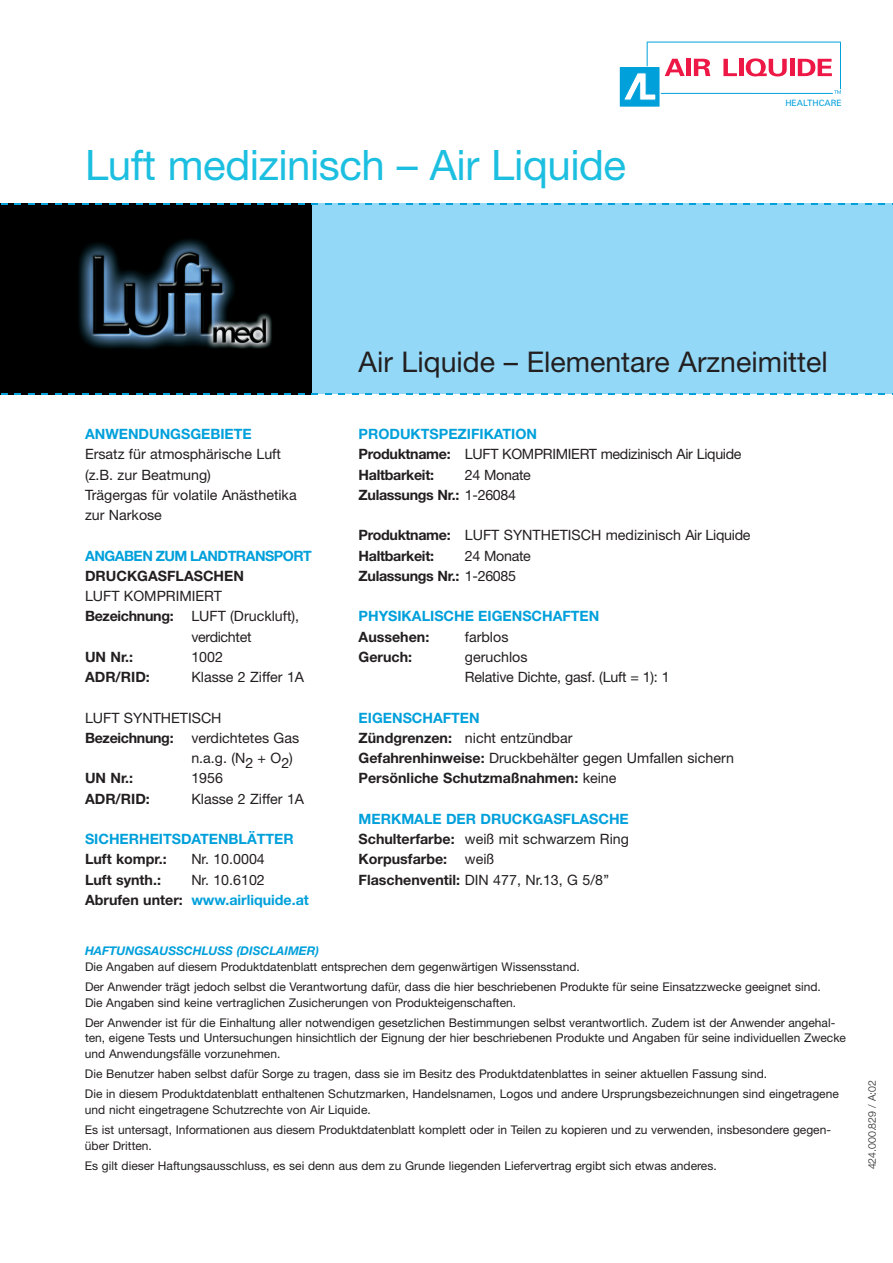
<style>
.page{position:relative;width:893px;height:1263px;background:#fff}
.page>*{position:absolute;margin:0;border:0;box-sizing:border-box;transform-origin:0 0}
.t1{font:42px "Helvetica Neue";letter-spacing:-.01em;color:#1cbfe0}
.t2{font:28.5px "Helvetica Neue";color:#231f20}
.t3{font:14.25px/20.2px "Helvetica Neue";color:#231f20}
.t4{font:700 14.25px/20.2px "Helvetica Neue";color:#231f20}
.t5{font:14.25px/20.2px "Helvetica Neue";letter-spacing:-.02em;color:#231f20}
.t6{font:700 14.25px/20.2px "Helvetica Neue";color:#00a0db}
.t7{font:700 14.25px "Helvetica Neue";letter-spacing:-.035em;color:#00a0db}
.t8{font:12px/20px "Helvetica Neue";color:#231f20}
.t9{font:italic 700 12px "Helvetica Neue";color:#00a0db}
.t10{font:300 10.5px "Helvetica Neue";color:#231f20}
.t11{font:8.7px "Univers LT Std";color:#00a0db}
.s1{font-weight:700}
.s2{font-weight:400;color:#231f20}
.s3{color:#231f20}
.s4{font-weight:700;color:#00a0db}
.s5{color:#00a0db}
.s6{font-weight:400}
</style>
<div class="page">
<div style="left:0;top:203px;width:893px;height:191px;background:#93d9f7"></div>
<img style="left:0;top:204px;width:312px;height:190px">
<svg style="left:723px;top:59px;width:14px;height:17px"></svg>
<hr style="left:739px;top:59px;width:4px;height:17px;background:#ed1845">
<svg style="left:746px;top:58px;width:41px;height:18px"></svg>
<div style="left:790px;top:59px;width:5px;height:17px;background:#ed1845"></div>
<svg style="left:798px;top:59px;width:34px;height:17px"></svg>
<svg style="left:665px;top:59px;width:20px;height:17px"></svg>
<div style="left:686px;top:59px;width:5px;height:17px;background:#ed1845"></div>
<svg style="left:694px;top:59px;width:17px;height:17px"></svg>
<hr style="left:647px;top:42px;width:194px;height:1px;background:#00a0db">
<hr style="left:840px;top:42px;width:1px;height:47px;background:#00a0db">
<svg style="left:647px;top:42px;width:1px;height:24px"></svg>
<hr style="left:661px;top:93px;width:172px;height:1px;background:#00a0db">
<svg style="left:834px;top:90px;width:7px;height:4px"></svg>
<div style="left:620px;top:68px;width:39px;height:38px;background:#00a0db"></div>
<svg style="left:624px;top:73px;width:32px;height:27px"></svg>
<svg style="left:1px;top:393px;width:6px;height:2px"></svg>
<svg style="left:14px;top:393px;width:7px;height:2px"></svg>
<svg style="left:28px;top:393px;width:6px;height:2px"></svg>
<svg style="left:41px;top:393px;width:7px;height:2px"></svg>
<svg style="left:55px;top:393px;width:6px;height:2px"></svg>
<svg style="left:68px;top:393px;width:7px;height:2px"></svg>
<svg style="left:82px;top:393px;width:6px;height:2px"></svg>
<svg style="left:95px;top:393px;width:7px;height:2px"></svg>
<svg style="left:109px;top:393px;width:6px;height:2px"></svg>
<svg style="left:122px;top:393px;width:7px;height:2px"></svg>
<svg style="left:136px;top:393px;width:6px;height:2px"></svg>
<svg style="left:149px;top:393px;width:7px;height:2px"></svg>
<svg style="left:163px;top:393px;width:6px;height:2px"></svg>
<svg style="left:176px;top:393px;width:7px;height:2px"></svg>
<svg style="left:190px;top:393px;width:6px;height:2px"></svg>
<svg style="left:203px;top:393px;width:7px;height:2px"></svg>
<svg style="left:217px;top:393px;width:6px;height:2px"></svg>
<svg style="left:230px;top:393px;width:7px;height:2px"></svg>
<svg style="left:244px;top:393px;width:6px;height:2px"></svg>
<svg style="left:257px;top:393px;width:7px;height:2px"></svg>
<svg style="left:271px;top:393px;width:6px;height:2px"></svg>
<svg style="left:284px;top:393px;width:7px;height:2px"></svg>
<svg style="left:298px;top:393px;width:6px;height:2px"></svg>
<svg style="left:311px;top:393px;width:7px;height:2px"></svg>
<svg style="left:325px;top:393px;width:6px;height:2px"></svg>
<svg style="left:338px;top:393px;width:7px;height:2px"></svg>
<svg style="left:352px;top:393px;width:6px;height:2px"></svg>
<svg style="left:365px;top:393px;width:7px;height:2px"></svg>
<svg style="left:379px;top:393px;width:6px;height:2px"></svg>
<svg style="left:392px;top:393px;width:7px;height:2px"></svg>
<svg style="left:406px;top:393px;width:6px;height:2px"></svg>
<svg style="left:419px;top:393px;width:7px;height:2px"></svg>
<svg style="left:433px;top:393px;width:6px;height:2px"></svg>
<svg style="left:446px;top:393px;width:7px;height:2px"></svg>
<svg style="left:460px;top:393px;width:6px;height:2px"></svg>
<svg style="left:473px;top:393px;width:7px;height:2px"></svg>
<svg style="left:487px;top:393px;width:6px;height:2px"></svg>
<svg style="left:500px;top:393px;width:7px;height:2px"></svg>
<svg style="left:514px;top:393px;width:6px;height:2px"></svg>
<svg style="left:527px;top:393px;width:7px;height:2px"></svg>
<svg style="left:541px;top:393px;width:6px;height:2px"></svg>
<svg style="left:554px;top:393px;width:7px;height:2px"></svg>
<svg style="left:568px;top:393px;width:6px;height:2px"></svg>
<svg style="left:581px;top:393px;width:7px;height:2px"></svg>
<svg style="left:595px;top:393px;width:6px;height:2px"></svg>
<svg style="left:608px;top:393px;width:7px;height:2px"></svg>
<svg style="left:622px;top:393px;width:6px;height:2px"></svg>
<svg style="left:635px;top:393px;width:7px;height:2px"></svg>
<svg style="left:649px;top:393px;width:6px;height:2px"></svg>
<svg style="left:662px;top:393px;width:7px;height:2px"></svg>
<svg style="left:676px;top:393px;width:6px;height:2px"></svg>
<svg style="left:689px;top:393px;width:7px;height:2px"></svg>
<svg style="left:703px;top:393px;width:6px;height:2px"></svg>
<svg style="left:716px;top:393px;width:7px;height:2px"></svg>
<svg style="left:730px;top:393px;width:6px;height:2px"></svg>
<svg style="left:743px;top:393px;width:7px;height:2px"></svg>
<svg style="left:757px;top:393px;width:6px;height:2px"></svg>
<svg style="left:770px;top:393px;width:7px;height:2px"></svg>
<svg style="left:784px;top:393px;width:6px;height:2px"></svg>
<svg style="left:797px;top:393px;width:7px;height:2px"></svg>
<svg style="left:811px;top:393px;width:6px;height:2px"></svg>
<svg style="left:824px;top:393px;width:7px;height:2px"></svg>
<svg style="left:838px;top:393px;width:6px;height:2px"></svg>
<svg style="left:851px;top:393px;width:7px;height:2px"></svg>
<svg style="left:865px;top:393px;width:6px;height:2px"></svg>
<svg style="left:878px;top:393px;width:7px;height:2px"></svg>
<h1 class="t1" style="left:85px;top:135px;width:543px">Luft medizinisch – Air Liquide</h1>
<p class="t11" style="left:785px;top:100px;width:58px">HEALTHCARE</p>
<p class="t6" style="left:85px;top:424px;width:168px">ANWENDUNGSGEBIETE</p>
<p class="t3" style="left:85px;top:445px;width:213px">Ersatz für atmosphärische Luft (z.B. zur Beatmung)<br>Trägergas für volatile Anästhetika zur Narkose</p>
<p class="t7" style="left:85px;top:544px;width:228px">ANGABEN ZUM LANDTRANSPORT</p>
<p class="t4" style="left:85px;top:566px;width:160px">DRUCKGASFLASCHEN</p>
<p class="t3" style="left:85px;top:587px;width:138px">LUFT KOMPRIMIERT</p>
<p class="t3" style="left:85px;top:607px;width:216px"><span class="s1">Bezeichnung:</span> LUFT (Druckluft),</p>
<p class="t5" style="left:191px;top:627px;width:62px">verdichtet</p>
<p class="t4" style="left:85px;top:647px;width:50px">UN Nr.:</p>
<p class="t3" style="left:191px;top:647px;width:33px">1002</p>
<p class="t4" style="left:85px;top:667px;width:66px">ADR/RID:</p>
<p class="t3" style="left:191px;top:668px;width:114px">Klasse 2 Ziffer 1A</p>
<p class="t3" style="left:85px;top:708px;width:138px">LUFT SYNTHETISCH</p>
<p class="t3" style="left:85px;top:728px;width:216px"><span class="s1">Bezeichnung:</span> verdichtetes Gas</p>
<p class="t3" style="left:191px;top:749px;width:103px">n.a.g. (N2 + O2)</p>
<p class="t4" style="left:85px;top:769px;width:50px">UN Nr.:</p>
<p class="t3" style="left:191px;top:769px;width:33px">1956</p>
<p class="t4" style="left:85px;top:789px;width:66px">ADR/RID:</p>
<p class="t3" style="left:191px;top:789px;width:114px">Klasse 2 Ziffer 1A</p>
<p class="t6" style="left:85px;top:829px;width:210px">SICHERHEITSDATENBLÄTTER</p>
<p class="t4" style="left:85px;top:850px;width:83px">Luft kompr.:</p>
<p class="t3" style="left:191px;top:850px;width:75px">Nr. 10.0004</p>
<p class="t4" style="left:85px;top:870px;width:77px">Luft synth.:</p>
<p class="t6" style="left:85px;top:870px;width:225px;text-indent:106px"><span class="s2">Nr. 10.6102<br></span><span class="s3">Abrufen unter:</span> www.airliquide.at</p>
<h2 class="t2" style="left:359px;top:341px;width:471px">Air Liquide – Elementare Arzneimittel</h2>
<p class="t5" style="left:359px;top:425px;width:384px"><span class="s4">PRODUKTSPEZIFIKATION<br></span><span class="s1">Produktname:</span> LUFT KOMPRIMIERT medizinisch Air Liquide<br><span class="s1">Haltbarkeit:</span></p>
<p class="t5" style="left:359px;top:465px;width:174px;text-indent:106px">24 Monate<br><span class="s1">Zulassungs Nr.:</span> 1-26084</p>
<p class="t3" style="left:359px;top:526px;width:393px"><span class="s1">Produktname:</span> LUFT SYNTHETISCH medizinisch Air Liquide<br><span class="s1">Haltbarkeit:</span></p>
<p class="t5" style="left:359px;top:546px;width:174px;text-indent:106px">24 Monate<br><span class="s1">Zulassungs Nr.:</span> 1-26085</p>
<p class="t6" style="left:359px;top:607px;width:242px">PHYSIKALISCHE EIGENSCHAFTEN</p>
<p class="t4" style="left:359px;top:627px;width:72px">Aussehen:</p>
<p class="t3" style="left:465px;top:627px;width:45px">farblos</p>
<p class="t4" style="left:359px;top:647px;width:55px">Geruch:</p>
<p class="t3" style="left:465px;top:647px;width:206px">geruchlos<br>Relative Dichte, gasf. (Luft = 1): 1</p>
<p class="t4" style="left:359px;top:708px;width:377px"><span class="s5">EIGENSCHAFTEN<br></span>Zündgrenzen: <span class="s6">nicht entzündbar<br></span>Gefahrenhinweise: <span class="s6">Druckbehälter gegen Umfallen sichern </span>Persönliche Schutzmaßnahmen: <span class="s6">keine</span></p>
<p class="t3" style="left:359px;top:809px;width:272px"><span class="s4">MERKMALE DER DRUCKGASFLASCHE<br></span><span class="s1">Schulterfarbe:</span> weiß mit schwarzem Ring<br><span class="s1">Korpusfarbe:</span> weiß<br><span class="s1">Flaschenventil:</span> DIN 477, Nr.13, G 5/8’’</p>
<p class="t9" style="left:85px;top:941px;width:236px">HAFTUNGSAUSSCHLUSS (DISCLAIMER)</p>
<p class="t8" style="left:85px;top:957px;width:737px">Die Angaben auf diesem Produktdatenblatt entsprechen dem gegenwärtigen Wissensstand.<br>Der Anwender trägt jedoch selbst die Verantwortung dafür, dass die hier beschriebenen Produkte für seine Einsatzzwecke geeignet sind.</p>
<p class="t8" style="left:85px;top:993px;width:752px">Die Angaben sind keine vertraglichen Zusicherungen von Produkteigenschaften.<br>Der Anwender ist für die Einhaltung aller notwendigen gesetzlichen Bestimmungen selbst verantwortlich. Zudem ist der Anwender angehal-</p>
<p class="t8" style="left:85px;top:1031px;width:762px;line-height:15.8px">ten, eigene Tests und Untersuchungen hinsichtlich der Eignung der hier beschriebenen Produkte und Angaben für seine individuellen Zwecke und Anwendungsfälle vorzunehmen.</p>
<p class="t8" style="left:85px;top:1064px;width:755px">Die Benutzer haben selbst dafür Sorge zu tragen, dass sie im Besitz des Produktdatenblattes in seiner aktuellen Fassung sind.<br>Die in diesem Produktdatenblatt enthaltenen Schutzmarken, Handelsnamen, Logos und andere Ursprungsbezeichnungen sind eingetragene</p>
<p class="t8" style="left:85px;top:1100px;width:748px">und nicht eingetragene Schutzrechte von Air Liquide.<br>Es ist untersagt, Informationen aus diesem Produktdatenblatt komplett oder in Teilen zu kopieren und zu verwenden, insbesondere gegen-</p>
<p class="t8" style="left:85px;top:1136px;width:633px">über Dritten.<br>Es gilt dieser Haftungsausschluss, es sei denn aus dem zu Grunde liegenden Liefervertrag ergibt sich etwas anderes.</p>
<p class="t10" style="left:863px;top:1169px;width:91px;rotate:-90deg">424.000.829 / A:02</p>
</div>
